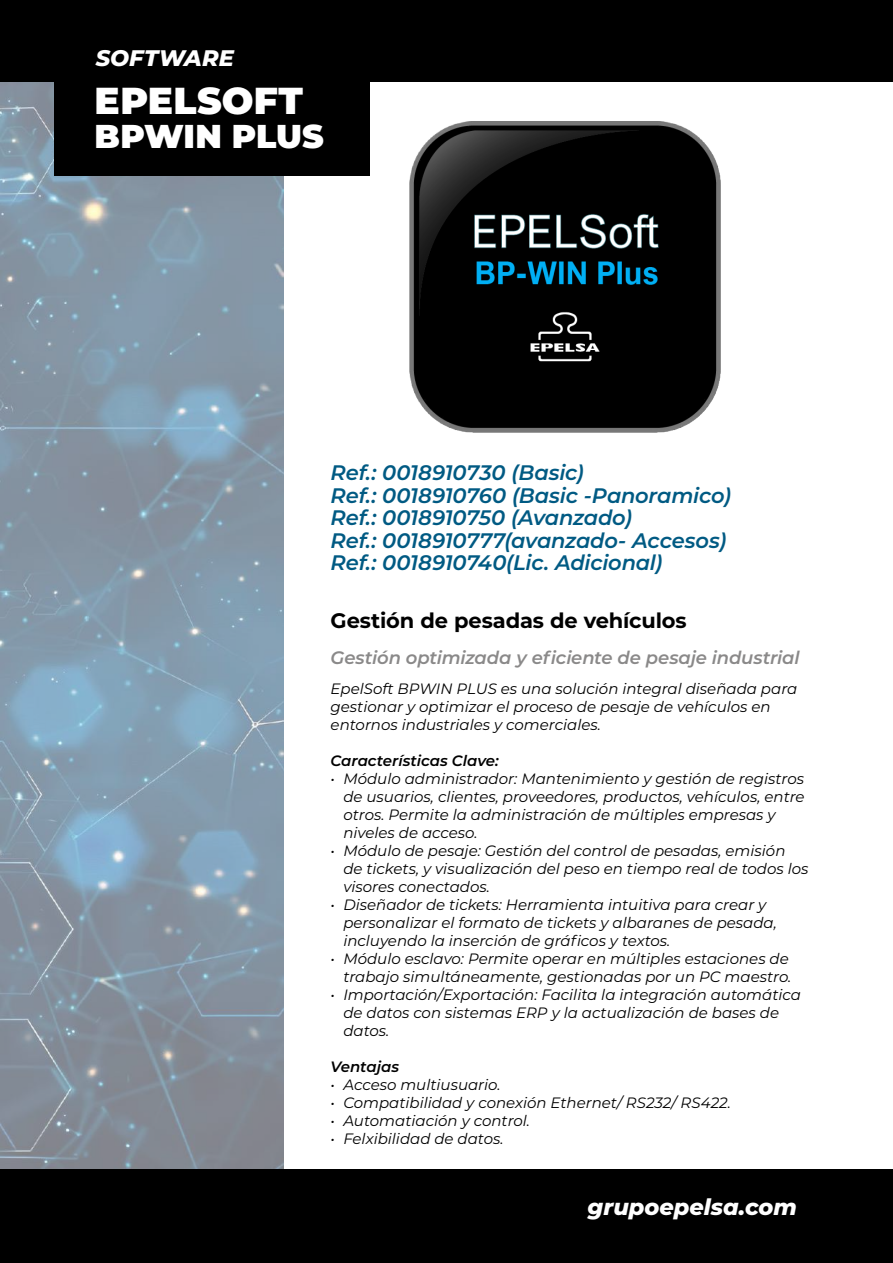
<style>
.page{position:relative;width:893px;height:1263px;background:#fff}
.page>*{position:absolute;margin:0;border:0;box-sizing:border-box;transform-origin:0 0}
.t1{font:900 37.5px "Montserrat";letter-spacing:.015em;color:#fff}
.t2{font:900 33px "Montserrat";letter-spacing:-.005em;color:#fff}
.t3{font:italic 800 22.5px "Montserrat";color:#fff}
.t4{font:italic 600 21px/22.5px "Montserrat";letter-spacing:-.005em;color:#005a83}
.t5{font:700 21px "Montserrat";letter-spacing:-.005em;color:#000}
.t6{font:italic 600 18px "Montserrat";letter-spacing:-.01em;color:#8a8989}
.t7{font:italic 15px/18px "Montserrat";color:#000}
.t8{font:italic 600 15px "Montserrat";color:#000}
</style>
<div class="page">
<img style="left:0;top:81px;width:284px;height:1088px">
<div style="left:0;top:1169px;width:893px;height:94px;background:#000"></div>
<div style="left:0;top:0;width:893px;height:81px;background:#000"></div>
<div style="left:54px;top:0;width:316px;height:176px;background:#000"></div>
<img style="left:410px;top:122px;width:310px;height:310px">
<h3 class="t3" style="left:96px;top:42px;width:139px">SOFTWARE</h3>
<h1 class="t1" style="left:95px;top:72px;width:210px">EPELSOFT</h1>
<h2 class="t2" style="left:95px;top:112px;width:231px">BPWIN PLUS</h2>
<h3 class="t4" style="left:331px;top:460px;width:402px">Ref.: 0018910730 (Basic)<br>Ref.: 0018910760 (Basic -Panoramico)<br>Ref.: 0018910750 (Avanzado)<br>Ref.: 0018910777(avanzado- Accesos)<br>Ref.: 0018910740(Lic. Adicional)</h3>
<h3 class="t5" style="left:331px;top:605px;width:358px">Gestión de pesadas de vehículos</h3>
<p class="t6" style="left:331px;top:644px;width:470px">Gestión optimizada y eficiente de pesaje industrial</p>
<p class="t7" style="left:331px;top:679px;width:468px">EpelSoft BPWIN PLUS es una solución integral diseñada para gestionar y optimizar el proceso de pesaje de vehículos en entornos industriales y comerciales.</p>
<p class="t8" style="left:331px;top:750px;width:170px">Características Clave:</p>
<p class="t7" style="left:343px;top:769px;width:463px;text-indent:-13px">• Módulo administrador: Mantenimiento y gestión de registros de usuarios, clientes, proveedores, productos, vehículos, entre otros. Permite la administración de múltiples empresas y niveles de acceso.</p>
<p class="t7" style="left:343px;top:841px;width:467px;text-indent:-13px">• Módulo de pesaje: Gestión del control de pesadas, emisión<br>de tickets, y visualización del peso en tiempo real de todos los visores conectados.</p>
<p class="t7" style="left:343px;top:895px;width:435px;text-indent:-13px">• Diseñador de tickets: Herramienta intuitiva para crear y personalizar el formato de tickets y albaranes de pesada, incluyendo la inserción de gráficos y textos.</p>
<p class="t7" style="left:331px;top:949px;width:462px;text-align:right">• Módulo esclavo: Permite operar en múltiples estaciones de trabajo simultáneamente, gestionadas por un PC maestro.</p>
<p class="t7" style="left:343px;top:985px;width:459px;text-indent:-13px">• Importación/Exportación: Facilita la integración automática de datos con sistemas ERP y la actualización de bases de datos.</p>
<p class="t8" style="left:331px;top:1056px;width:70px">Ventajas</p>
<p class="t7" style="left:331px;top:1075px;width:171px">• Acceso multiusuario.</p>
<p class="t7" style="left:331px;top:1093px;width:402px">• Compatibilidad y conexión Ethernet/ RS232/ RS422.</p>
<p class="t7" style="left:331px;top:1111px;width:201px">• Automatiación y control.</p>
<p class="t7" style="left:331px;top:1129px;width:175px">• Felxibilidad de datos.</p>
<h3 class="t3" style="left:587px;top:1191px;width:211px">grupoepelsa.com</h3>
</div>
